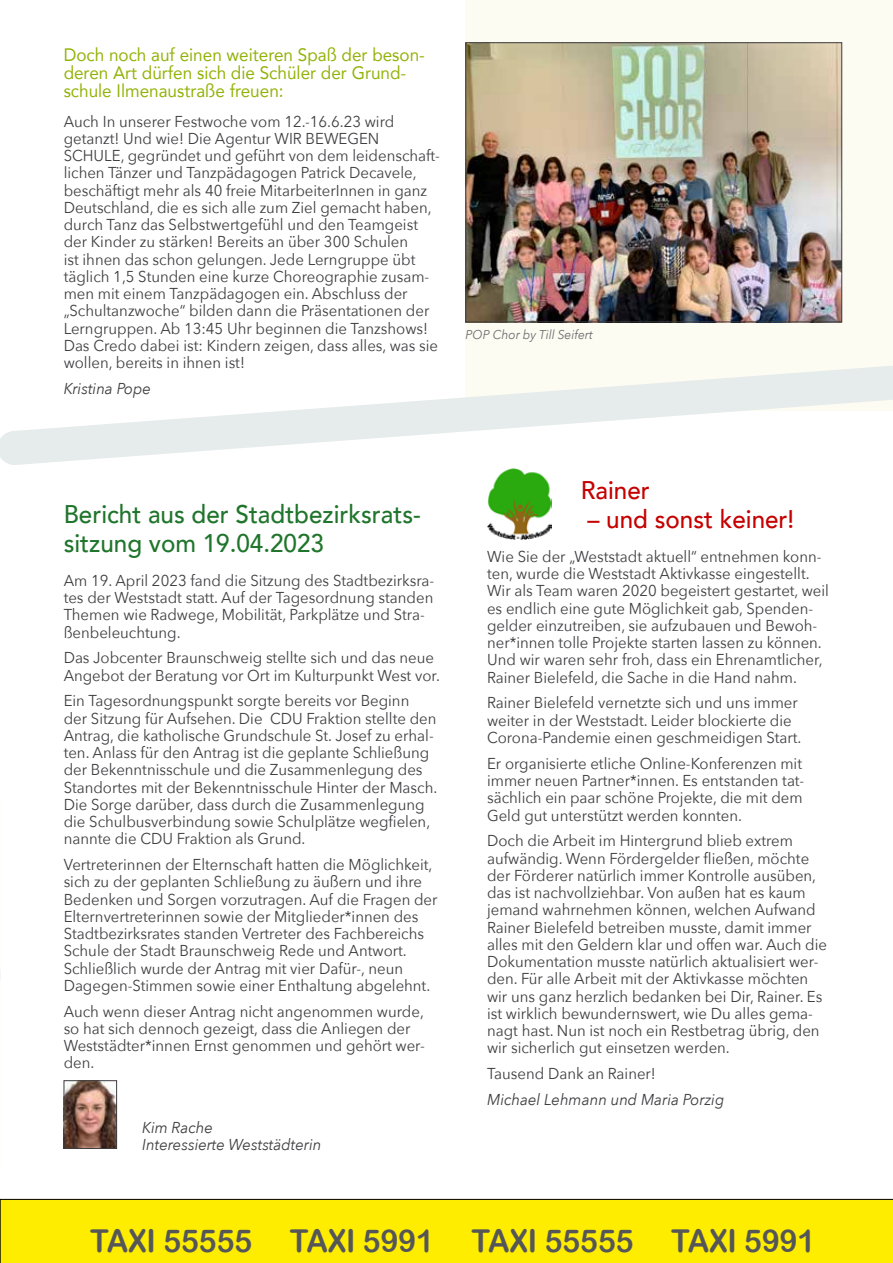
<style>
.page{position:relative;width:893px;height:1263px;background:#fff}
.page>*{position:absolute;margin:0;border:0;box-sizing:border-box;transform-origin:0 0}
.t1{font:31.5px "Arial Rounded MT Bold";color:#555658;scale:.95 1}
.t2{font:500 25.5px/28.5px "Avenir";color:#1f752b;scale:.95 1}
.t3{font:500 25.5px "Avenir";color:#c50000;scale:.95 1}
.t4{font:18px/18px "Avenir";color:#93b208;scale:.95 1}
.t5{font:15.75px/17.2px "Avenir Next";color:#3e3d40;scale:.95 1}
.t6{font:italic 15.75px/17.2px "Avenir Next";color:#3e3d40;scale:.95 1}
.t7{font:italic 12.75px "Avenir Next";color:#6b6c6e;scale:.95 1}
</style>
<div class="page">
<div style="left:466px;top:0;width:427px;height:411px;background:#fcfcf3"></div>
<img style="left:468px;top:45px;width:372px;height:275px">
<div style="left:466px;top:43px;width:376px;height:279px;border:1px solid #3e3d40"></div>
<svg style="left:0;top:365px;width:893px;height:100px"></svg>
<img style="left:66px;top:1082px;width:49px;height:64px">
<div style="left:64px;top:1080px;width:53px;height:68px;border:1px solid #3e3d40"></div>
<img style="left:487px;top:469px;width:64px;height:71px">
<div style="left:0;top:1199px;width:893px;height:64px;background:#ffed00"></div>
<p class="t4" style="left:64px;top:45px;width:382px">Doch noch auf einen weiteren Spaß der beson&shy;deren Art dürfen sich die Schüler der Grund&shy;schule Ilmenaustraße freuen:</p>
<p class="t5" style="left:64px;top:112px;width:398px">Auch In unserer Festwoche vom 12.-16.6.23 wird getanzt! Und wie! Die Agentur WIR BEWEGEN SCHULE, gegründet und geführt von dem leidenschaft&shy;lichen Tänzer und Tanzpädagogen Patrick Decavele, beschäftigt mehr als 40 freie MitarbeiterInnen in ganz Deutschland, die es sich alle zum Ziel gemacht haben, durch Tanz das Selbstwertgefühl und den Teamgeist der Kinder zu stärken! Bereits an über 300 Schulen<br>ist ihnen das schon gelungen. Jede Lerngruppe übt täglich 1,5 Stunden eine kurze Choreographie zusam&shy;men mit einem Tanzpädagogen ein. Abschluss der „Schultanzwoche“ bilden dann die Präsentationen der Lerngruppen. Ab 13:45 Uhr beginnen die Tanzshows!<br>Das Credo dabei ist: Kindern zeigen, dass alles, was sie wollen, bereits in ihnen ist!</p>
<p class="t6" style="left:64px;top:379px;width:94px">Kristina Pope</p>
<p class="t7" style="left:466px;top:324px;width:135px">POP Chor by Till Seifert</p>
<h2 class="t2" style="left:64px;top:499px;width:377px">Bericht aus der Stadtbezirksrats&shy;sitzung vom 19.04.2023</h2>
<p class="t5" style="left:64px;top:571px;width:392px">Am 19. April 2023 fand die Sitzung des Stadtbezirksra&shy;tes der Weststadt statt. Auf der Tagesordnung standen Themen wie Radwege, Mobilität, Parkplätze und Stra&shy;ßenbeleuchtung.</p>
<p class="t5" style="left:64px;top:648px;width:398px">Das Jobcenter Braunschweig stellte sich und das neue<br>Angebot der Beratung vor Ort im Kulturpunkt West vor.</p>
<p class="t5" style="left:64px;top:691px;width:395px">Ein Tagesordnungspunkt sorgte bereits vor Beginn<br>der Sitzung für Aufsehen. Die CDU Fraktion stellte den Antrag, die katholische Grundschule St. Josef zu erhal&shy;ten. Anlass für den Antrag ist die geplante Schließung der Bekenntnisschule und die Zusammenlegung des Standortes mit der Bekenntnisschule Hinter der Masch.<br>Die Sorge darüber, dass durch die Zusammenlegung die Schulbusverbindung sowie Schulplätze wegfielen, nannte die CDU Fraktion als Grund.</p>
<p class="t5" style="left:64px;top:855px;width:395px">Vertreterinnen der Elternschaft hatten die Möglichkeit, sich zu der geplanten Schließung zu äußern und ihre Bedenken und Sorgen vorzutragen. Auf die Fragen der Elternvertreterinnen sowie der Mitglieder*innen des Stadtbezirksrates standen Vertreter des Fachbereichs Schule der Stadt Braunschweig Rede und Antwort.<br>Schließlich wurde der Antrag mit vier Dafür-, neun Dagegen-Stimmen sowie einer Enthaltung abgelehnt.</p>
<p class="t5" style="left:64px;top:1002px;width:382px">Auch wenn dieser Antrag nicht angenommen wurde, so hat sich dennoch gezeigt, dass die Anliegen der Weststädter*innen Ernst genommen und gehört wer&shy;den.</p>
<p class="t6" style="left:142px;top:1118px;width:190px">Kim Rache<br>Interessierte Weststädterin</p>
<h2 class="t3" style="left:581px;top:468px;width:74px">Rainer</h2>
<h2 class="t3" style="left:587px;top:497px;width:219px">– und sonst keiner!</h2>
<p class="t5" style="left:487px;top:547px;width:361px">Wie Sie der „Weststadt aktuell“ entnehmen konn&shy;ten, wurde die Weststadt Aktivkasse eingestellt.<br>Wir als Team waren 2020 begeistert gestartet, weil es endlich eine gute Möglichkeit gab, Spenden&shy;gelder einzutreiben, sie aufzubauen und Bewoh&shy;ner*innen tolle Projekte starten lassen zu können.<br>Und wir waren sehr froh, dass ein Ehrenamtlicher, Rainer Bielefeld, die Sache in die Hand nahm.</p>
<p class="t5" style="left:487px;top:694px;width:332px">Rainer Bielefeld vernetzte sich und uns immer weiter in der Weststadt. Leider blockierte die<br>Corona-Pandemie einen geschmeidigen Start.</p>
<p class="t5" style="left:487px;top:754px;width:335px">Er organisierte etliche Online-Konferenzen mit immer neuen Partner*innen. Es entstanden tat&shy;sächlich ein paar schöne Projekte, die mit dem Geld gut unterstützt werden konnten.</p>
<p class="t5" style="left:487px;top:831px;width:359px">Doch die Arbeit im Hintergrund blieb extrem aufwändig. Wenn Fördergelder fließen, möchte der Förderer natürlich immer Kontrolle ausüben, das ist nachvollziehbar. Von außen hat es kaum jemand wahrnehmen können, welchen Aufwand Rainer Bielefeld betreiben musste, damit immer alles mit den Geldern klar und offen war. Auch die Dokumentation musste natürlich aktualisiert wer&shy;den. Für alle Arbeit mit der Aktivkasse möchten wir uns ganz herzlich bedanken bei Dir, Rainer. Es ist wirklich bewundernswert, wie Du alles gema&shy;nagt hast. Nun ist noch ein Restbetrag übrig, den wir sicherlich gut einsetzen werden.</p>
<p class="t5" style="left:487px;top:1064px;width:179px">Tausend Dank an Rainer!</p>
<p class="t6" style="left:487px;top:1090px;width:251px">Michael Lehmann und Maria Porzig</p>
<h1 class="t1" style="left:90px;top:1222px;width:765px">TAXI 55555 TAXI 5991 TAXI 55555 TAXI 5991</h1>
</div>
